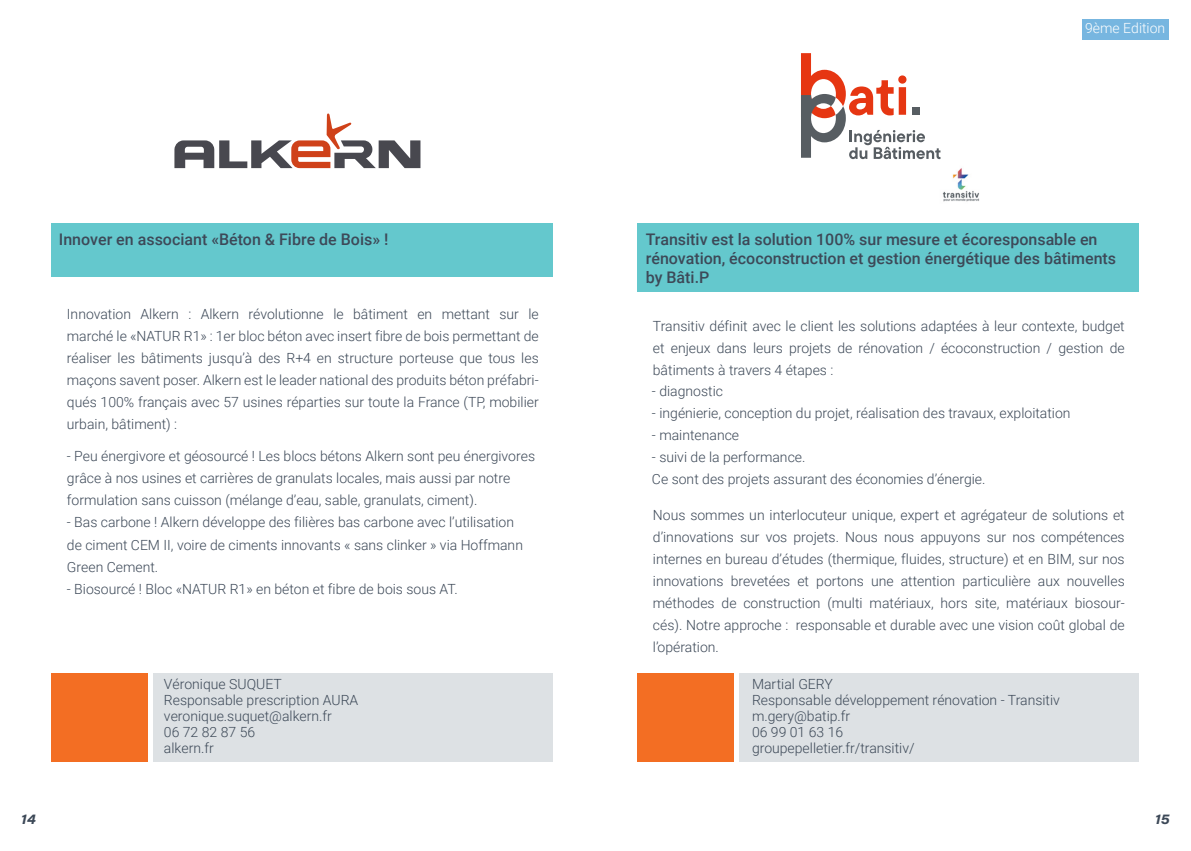
<style>
.page{position:relative;width:1191px;height:851px;background:#fff}
.page>*{position:absolute;margin:0;border:0;box-sizing:border-box;transform-origin:0 0}
.t1{font:500 16px/19.2px "Roboto";color:#3d4958}
.t2{font:300 14px/22px "Roboto";color:#3c4857}
.t3{font:300 14px "Roboto";color:#fff}
.t4{font:italic 700 14px "Acumin Pro Wide";color:#3c4857}
</style>
<div class="page">
<div style="left:1082px;top:19px;width:87px;height:21px;background:#77b6e0"></div>
<svg style="left:174px;top:113px;width:246px;height:55px"></svg>
<svg style="left:801px;top:53px;width:139px;height:106px"></svg>
<div style="left:912px;top:107px;width:8px;height:7px;background:#575d62"></div>
<img style="left:942px;top:168px;width:38px;height:34px">
<div style="left:637px;top:223px;width:501px;height:68px;background:#64c8cd"></div>
<div style="left:51px;top:673px;width:96px;height:88px;background:#f36e23"></div>
<div style="left:51px;top:223px;width:502px;height:53px;background:#64c8cd"></div>
<div style="left:153px;top:673px;width:400px;height:88px;background:#dde1e4"></div>
<div style="left:637px;top:673px;width:96px;height:88px;background:#f36e23"></div>
<div style="left:739px;top:673px;width:399px;height:88px;background:#dde1e4"></div>
<p class="t1" style="left:59px;top:229px;width:331px">Innover en associant «Béton &amp; Fibre de Bois» !</p>
<p class="t2" style="left:67px;top:302px;width:473px;text-align:justify">Innovation Alkern : Alkern révolutionne le bâtiment en mettant sur le marché le «NATUR R1» : 1er bloc béton avec insert fibre de bois permettant de réaliser les bâtiments jusqu’à des R+4 en structure porteuse que tous les maçons savent poser. Alkern est le leader national des produits béton préfabri&shy;qués 100% français avec 57 usines réparties sur toute la France (TP, mobilier urbain, bâtiment) :</p>
<p class="t2" style="left:67px;top:445px;width:470px">- Peu énergivore et géosourcé ! Les blocs bétons Alkern sont peu énergivores grâce à nos usines et carrières de granulats locales, mais aussi par notre formulation sans cuisson (mélange d’eau, sable, granulats, ciment).</p>
<p class="t2" style="left:67px;top:511px;width:457px">- Bas carbone ! Alkern développe des filières bas carbone avec l’utilisation de ciment CEM II, voire de ciments innovants « sans clinker » via Hoffmann<br>Green Cement.</p>
<p class="t2" style="left:67px;top:577px;width:392px">- Biosourcé ! Bloc «NATUR R1» en béton et fibre de bois sous AT.</p>
<p class="t3" style="left:1085px;top:19px;width:82px">9ème Edition</p>
<p class="t1" style="left:646px;top:229px;width:472px">Transitiv est la solution 100% sur mesure et écoresponsable en rénovation, écoconstruction et gestion énergétique des bâtiments by Bâti.P</p>
<p class="t2" style="left:653px;top:315px;width:473px;text-align:justify">Transitiv définit avec le client les solutions adaptées à leur contexte, budget et enjeux dans leurs projets de rénovation / écoconstruction / gestion de bâtiments à travers 4 étapes :</p>
<p class="t2" style="left:652px;top:379px;width:73px">- diagnostic</p>
<p class="t2" style="left:652px;top:401px;width:420px">- ingénierie, conception du projet, réalisation des travaux, exploitation</p>
<p class="t2" style="left:652px;top:423px;width:89px">- maintenance</p>
<p class="t2" style="left:652px;top:445px;width:335px">- suivi de la performance.<br>Ce sont des projets assurant des économies d’énergie.</p>
<p class="t2" style="left:653px;top:503px;width:473px;text-align:justify">Nous sommes un interlocuteur unique, expert et agrégateur de solutions et d’innovations sur vos projets. Nous nous appuyons sur nos compétences internes en bureau d’études (thermique, fluides, structure) et en BIM, sur nos innovations brevetées et portons une attention particulière aux nouvelles méthodes de construction (multi matériaux, hors site, matériaux biosour&shy;cés). Notre approche : responsable et durable avec une vision coût global de l’opération.</p>
<p class="t2" style="left:164px;top:675px;width:196px;line-height:16px">Véronique SUQUET<br>Responsable prescription AURA veronique.suquet@alkern.fr<br>06 72 82 87 56<br>alkern.fr</p>
<p class="t2" style="left:752px;top:675px;width:309px;line-height:16px">Martial GERY<br>Responsable développement rénovation - Transitiv m.gery@batip.fr<br>06 99 01 63 16<br>groupepelletier.fr/transitiv/</p>
<p class="t4" style="left:21px;top:808px;width:16px">14</p>
<p class="t4" style="left:1155px;top:808px;width:16px">15</p>
</div>
